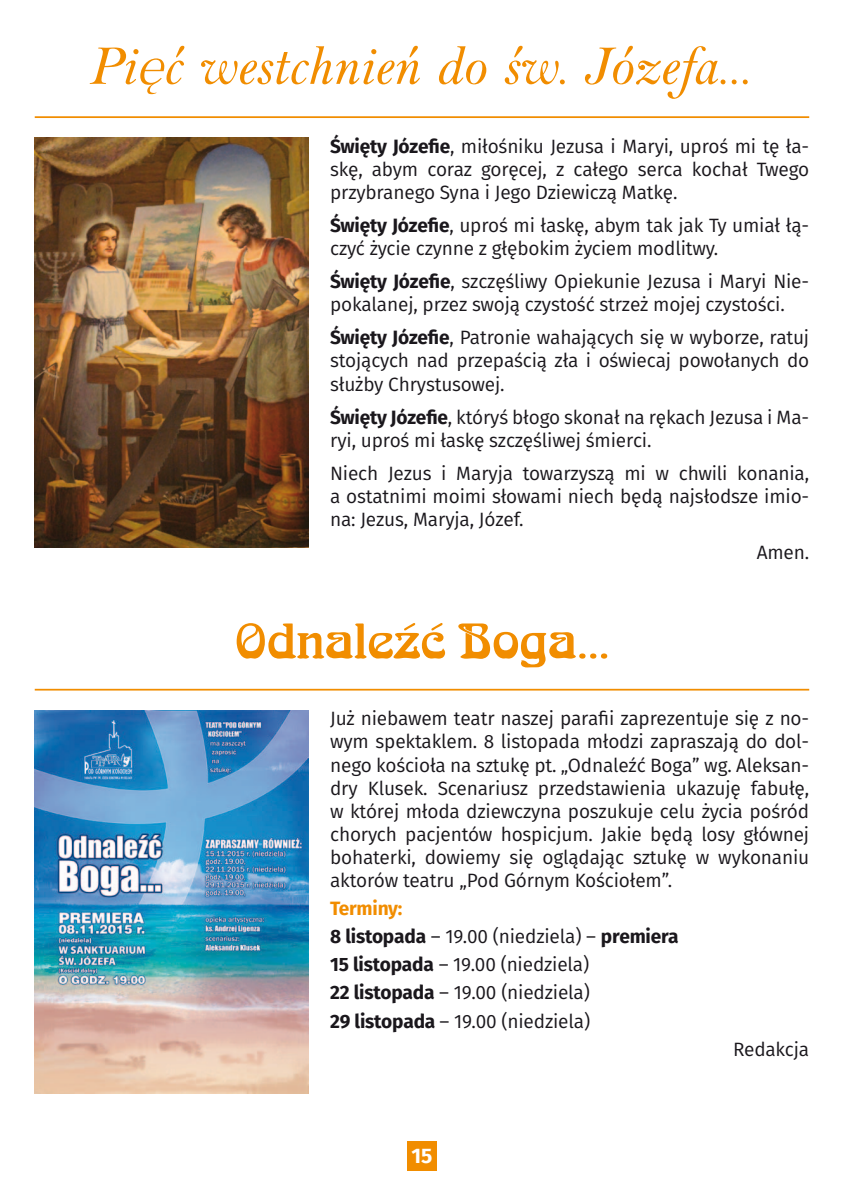
<style>
.page{position:relative;width:844px;height:1191px;background:#fff}
.page>*{position:absolute;margin:0;border:0;box-sizing:border-box;transform-origin:0 0}
.t1{font:italic 54.25px "Bell TCE";color:#f18d00}
.t2{font:52.5px "Arnold Boe DCE";color:#f18d00}
.t3{font:700 21px "Fira Sans";color:#fff}
.t4{font:19.25px/23.1px "Fira Sans";letter-spacing:-.01em;color:#1a171c;text-align:justify}
.s1{font-weight:700}
.s2{font-weight:700;color:#f18d00}
</style>
<div class="page">
<div style="left:407px;top:1141px;width:30px;height:30px;background:#f18d00"></div>
<hr style="left:35px;top:689px;width:774px;height:1px;background:#f18d00">
<img style="left:35px;top:710px;width:273px;height:383px">
<hr style="left:35px;top:116px;width:774px;height:2px;background:#f18d00">
<img style="left:35px;top:138px;width:273px;height:409px">
<h1 class="t1" style="left:91px;top:36px;width:663px">Pięć westchnień do św. Józefa…</h1>
<p class="t4" style="left:330px;top:136px;width:480px"><span class="s1">Święty Józefie</span>, miłośniku Jezusa i Maryi, uproś mi tę ła&shy;skę, abym coraz goręcej, z całego serca kochał Twego przybranego Syna i Jego Dziewiczą Matkę.</p>
<p class="t4" style="left:330px;top:215px;width:480px"><span class="s1">Święty Józefie</span>, uproś mi łaskę, abym tak jak Ty umiał łą&shy;czyć życie czynne z głębokim życiem modlitwy.</p>
<p class="t4" style="left:330px;top:271px;width:480px"><span class="s1">Święty Józefie</span>, szczęśliwy Opiekunie Jezusa i Maryi Nie&shy;pokalanej, przez swoją czystość strzeż mojej czystości.</p>
<p class="t4" style="left:330px;top:327px;width:480px"><span class="s1">Święty Józefie</span>, Patronie wahających się w wyborze, ratuj stojących nad przepaścią zła i oświecaj powołanych do służby Chrystusowej.</p>
<p class="t4" style="left:330px;top:407px;width:480px"><span class="s1">Święty Józefie</span>, któryś błogo skonał na rękach Jezusa i Ma&shy;ryi, uproś mi łaskę szczęśliwej śmierci.</p>
<p class="t4" style="left:330px;top:463px;width:480px">Niech Jezus i Maryja towarzyszą mi w chwili konania, a ostatnimi moimi słowami niech będą najsłodsze imio&shy;na: Jezus, Maryja, Józef.</p>
<p class="t4" style="left:756px;top:542px;width:54px">Amen.</p>
<h2 class="t2" style="left:234px;top:613px;width:376px">Odnaleźć Boga…</h2>
<p class="t4" style="left:330px;top:708px;width:480px">Już niebawem teatr naszej parafii zaprezentuje się z no&shy;wym spektaklem. 8 listopada młodzi zapraszają do dol&shy;nego kościoła na sztukę pt. „Odnaleźć Boga” wg. Aleksan&shy;dry Klusek. Scenariusz przedstawienia ukazuję fabułę, w której młoda dziewczyna poszukuje celu życia pośród chorych pacjentów hospicjum. Jakie będą losy głównej bohaterki, dowiemy się oglądając sztukę w wykonaniu aktorów teatru „Pod Górnym Kościołem”.</p>
<p class="t4" style="left:330px;top:896px;width:350px;line-height:28px;text-align:left"><span class="s2">Terminy:<br></span><span class="s1">8 listopada</span> – 19.00 (niedziela) – <span class="s1">premiera<br>15 listopada</span> – 19.00 (niedziela)<br><span class="s1">22 listopada</span> – 19.00 (niedziela)<br><span class="s1">29 listopada</span> – 19.00 (niedziela)</p>
<p class="t4" style="left:733px;top:1038px;width:77px">Redakcja</p>
<p class="t3" style="left:411px;top:1140px;width:22px">15</p>
</div>
